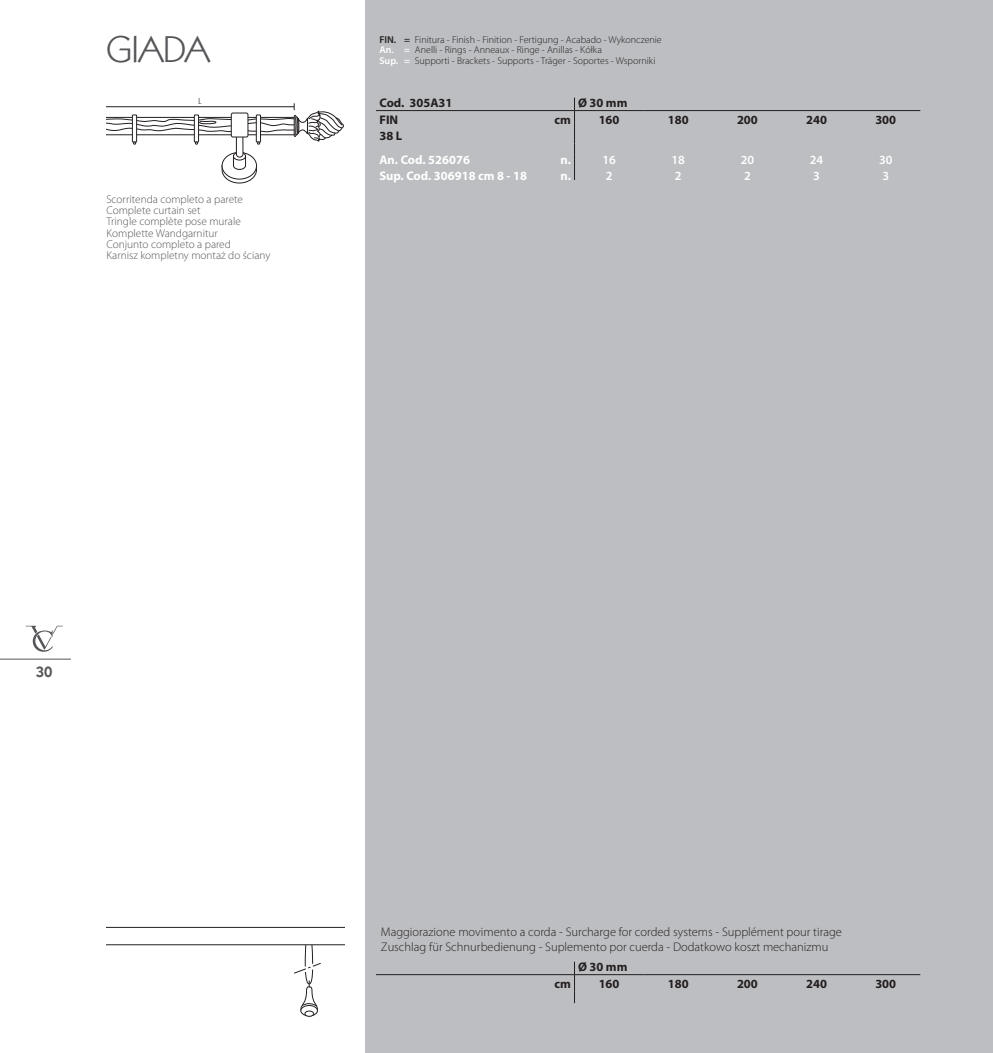
<style>
.page{position:relative;width:993px;height:1053px;background:#fff}
.page>*{position:absolute;margin:0;border:0;box-sizing:border-box;transform-origin:0 0}
.t1{font:37.5px "Kabel IT Cby BT";color:#555659}
.t2{font:600 15px "Kabel IT Cby BT";color:#555659}
.t3{font:300 12.5px/15px "Myriad Pro";color:#231f20}
.t4{font:700 12.5px "Myriad Pro";color:#231f20}
.t5{font:700 12.5px "Myriad Pro";color:#fff}
.t6{font:600 12.5px "Myriad Pro";color:#fff}
.t7{font:300 11.25px/11.2px "Myriad Pro";color:#555659}
.t8{font:300 10px/10.5px "Myriad Pro";color:#231f20}
.t9{font:8.75px "Kabel IT Cby BT";color:#231f20}
.s1{font-weight:600}
.s2{font-weight:600;color:#fff}
</style>
<div class="page">
<div style="left:365px;top:0;width:627px;height:1052px;background:#bcbec1"></div>
<svg style="left:26px;top:625px;width:37px;height:26px"></svg>
<hr style="left:0;top:658px;width:71px;height:1px;background:#555659">
<svg style="left:106px;top:103px;width:238px;height:81px"></svg>
<div style="left:300px;top:1005px;width:17px;height:11px;border:1px solid #231f20;border-radius:50%"></div>
<div style="left:304px;top:1010px;width:10px;height:6px;border:1px solid #231f20;border-radius:50%"></div>
<svg style="left:106px;top:926px;width:238px;height:85px"></svg>
<hr style="left:376px;top:110px;width:198px;height:1px;background:#231f20">
<hr style="left:574px;top:110px;width:69px;height:1px;background:#231f20">
<hr style="left:643px;top:110px;width:138px;height:1px;background:#231f20">
<hr style="left:781px;top:110px;width:138px;height:1px;background:#231f20">
<svg style="left:574px;top:98px;width:1px;height:82px"></svg>
<hr style="left:376px;top:974px;width:198px;height:1px;background:#231f20">
<hr style="left:574px;top:974px;width:69px;height:1px;background:#231f20">
<hr style="left:643px;top:974px;width:138px;height:1px;background:#231f20">
<hr style="left:781px;top:974px;width:138px;height:1px;background:#231f20">
<svg style="left:574px;top:961px;width:1px;height:42px"></svg>
<h1 class="t1" style="left:106px;top:26px;width:105px">GIADA</h1>
<p class="t9" style="left:198px;top:95px;width:5px">L</p>
<p class="t7" style="left:106px;top:195px;width:165px">Scorritenda completo a parete<br>Complete curtain set<br>Tringle complète pose murale<br>Komplette Wandgarnitur<br>Conjunto completo a pared<br>Karnisz kompletny montaż do ściany</p>
<p class="t8" style="left:379px;top:35px;width:284px"><span class="s1">FIN. =</span> Finitura - Finish - Finition - Fertigung - Acabado - Wykonczenie<br><span class="s2">An. =</span> Anelli - Rings - Anneaux - Ringe - Anillas - Kółka<br><span class="s2">Sup. =</span> Supporti - Brackets - Supports - Träger - Soportes - Wsporniki</p>
<p class="t4" style="left:379px;top:95px;width:74px">Cod. 305A31</p>
<p class="t4" style="left:578px;top:95px;width:51px">Ø 30 mm</p>
<p class="t4" style="left:379px;top:112px;width:20px">FIN</p>
<p class="t4" style="left:554px;top:112px;width:18px">cm</p>
<p class="t4" style="left:598px;top:112px;width:22px">160</p>
<p class="t4" style="left:667px;top:112px;width:22px">180</p>
<p class="t4" style="left:736px;top:112px;width:22px">200</p>
<p class="t4" style="left:805px;top:112px;width:22px">240</p>
<p class="t4" style="left:875px;top:112px;width:22px">300</p>
<p class="t4" style="left:379px;top:128px;width:24px">38 L</p>
<p class="t5" style="left:379px;top:152px;width:92px">An. Cod. 526076</p>
<p class="t5" style="left:560px;top:152px;width:12px">n.</p>
<p class="t6" style="left:602px;top:152px;width:15px">16</p>
<p class="t6" style="left:671px;top:152px;width:15px">18</p>
<p class="t6" style="left:740px;top:152px;width:15px">20</p>
<p class="t6" style="left:809px;top:152px;width:15px">24</p>
<p class="t6" style="left:878px;top:152px;width:15px">30</p>
<p class="t5" style="left:379px;top:168px;width:149px">Sup. Cod. 306918 cm 8 - 18</p>
<p class="t5" style="left:560px;top:168px;width:12px">n.</p>
<p class="t6" style="left:605px;top:168px;width:8px">2</p>
<p class="t6" style="left:674px;top:168px;width:8px">2</p>
<p class="t6" style="left:743px;top:168px;width:8px">2</p>
<p class="t6" style="left:813px;top:168px;width:8px">3</p>
<p class="t6" style="left:882px;top:168px;width:8px">3</p>
<h2 class="t2" style="left:36px;top:662px;width:18px">30</h2>
<p class="t3" style="left:381px;top:925px;width:462px">Maggiorazione movimento a corda - Surcharge for corded systems - Supplément pour tirage<br>Zuschlag für Schnurbedienung - Suplemento por cuerda - Dodatkowo koszt mechanizmu</p>
<p class="t4" style="left:578px;top:959px;width:51px">Ø 30 mm</p>
<p class="t4" style="left:554px;top:975px;width:18px">cm</p>
<p class="t4" style="left:598px;top:975px;width:22px">160</p>
<p class="t4" style="left:667px;top:975px;width:22px">180</p>
<p class="t4" style="left:736px;top:975px;width:22px">200</p>
<p class="t4" style="left:805px;top:975px;width:22px">240</p>
<p class="t4" style="left:875px;top:975px;width:22px">300</p>
</div>
